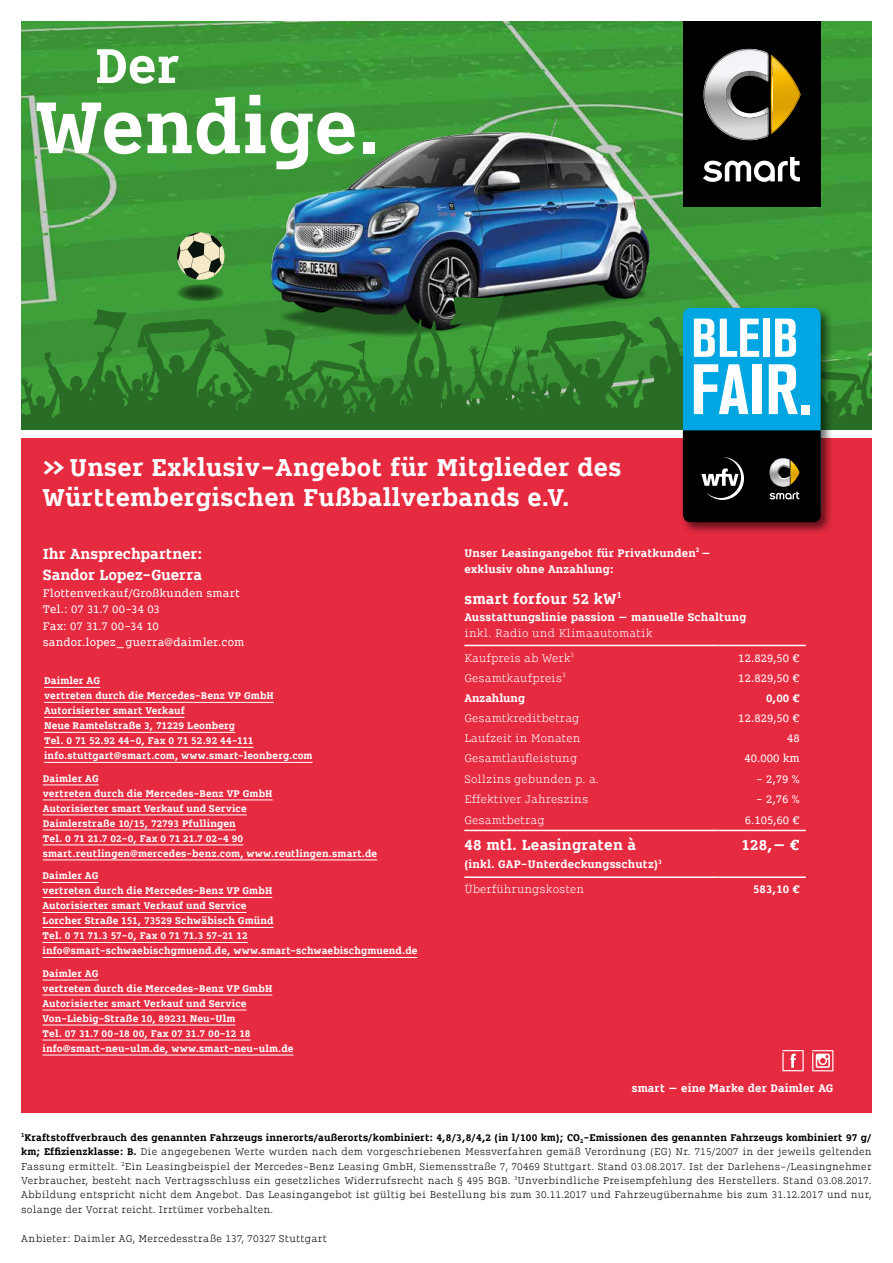
<style>
.page{position:relative;width:893px;height:1263px;background:#fff}
.page>*{position:absolute;margin:0;border:0;box-sizing:border-box;transform-origin:0 0}
.t1{font:700 90px "FO Rsmart";color:#fff}
.t2{font:700 60px "FO Rsmart";color:#fff}
.t3{font:700 30px/30px "FO Rsmart";letter-spacing:.01em;color:#fff}
.t4{font:700 18px/21px "FO Rsmart";letter-spacing:.005em;color:#fff}
.t5{font:700 13.5px/16.5px "FO Rsmart";letter-spacing:.01em;color:#fff}
.t6{font:300 13.5px/24.5px "FO Rsmart";color:#fff}
.t7{font:13.5px/16.5px "FO Rsmart";color:#fff}
.t8{font:700 12px/15px "FO Rsmart";letter-spacing:.01em;color:#fff}
.t9{font:300 12px/14.4px "FO Rsmart";letter-spacing:.01em;color:#000;text-align:justify}
.s1{font-weight:300}
.s2{font-weight:700}
</style>
<div class="page">
<img style="left:21px;top:21px;width:851px;height:275px">
<img style="left:248px;top:115px;width:412px;height:181px">
<div style="left:21px;top:438px;width:851px;height:675px;background:#e62a40"></div>
<svg style="left:177px;top:284px;width:47px;height:17px"></svg>
<svg style="left:177px;top:232px;width:46px;height:47px;background:#95a27b"></svg>
<svg style="left:21px;top:296px;width:851px;height:133px;background:#317e2e"></svg>
<div style="left:680px;top:305px;width:154px;height:230px;background:#000;opacity:.6"></div>
<div style="left:683px;top:308px;width:138px;height:207px;background:#00a6e2;border-radius:8px"></div>
<svg style="left:694px;top:364px;width:54px;height:50px"></svg>
<div style="left:753px;top:364px;width:9px;height:50px;background:#fff"></div>
<svg style="left:769px;top:364px;width:29px;height:50px"></svg>
<div style="left:801px;top:405px;width:9px;height:9px;background:#fff"></div>
<svg style="left:694px;top:319px;width:65px;height:38px"></svg>
<div style="left:763px;top:319px;width:7px;height:38px;background:#fff"></div>
<svg style="left:775px;top:319px;width:21px;height:38px"></svg>
<svg style="left:683px;top:430px;width:138px;height:92px;background:#11100f"></svg>
<img style="left:770px;top:458px;width:15px;height:28px">
<div style="left:683px;top:21px;width:138px;height:186px;background:#000"></div>
<svg style="left:703px;top:157px;width:97px;height:25px"></svg>
<svg style="left:703px;top:49px;width:98px;height:91px"></svg>
<hr style="left:464px;top:645px;width:254px;height:1px;background:#fff">
<hr style="left:718px;top:645px;width:88px;height:1px;background:#fff">
<hr style="left:464px;top:830px;width:254px;height:1px;background:#fff">
<hr style="left:718px;top:830px;width:88px;height:1px;background:#fff">
<hr style="left:464px;top:876px;width:254px;height:2px;background:#fff">
<hr style="left:718px;top:876px;width:88px;height:2px;background:#fff">
<svg style="left:782px;top:1050px;width:22px;height:21px"></svg>
<svg style="left:812px;top:1050px;width:21px;height:21px"></svg>
<hr style="left:44px;top:687px;width:56px;height:1px;background:#fff">
<hr style="left:44px;top:702px;width:230px;height:1px;background:#fff">
<hr style="left:44px;top:717px;width:141px;height:1px;background:#fff">
<hr style="left:44px;top:732px;width:191px;height:1px;background:#fff">
<hr style="left:44px;top:747px;width:209px;height:1px;background:#fff">
<hr style="left:44px;top:762px;width:269px;height:1px;background:#fff">
<hr style="left:43px;top:785px;width:56px;height:1px;background:#fff">
<hr style="left:43px;top:800px;width:230px;height:1px;background:#fff">
<hr style="left:43px;top:815px;width:204px;height:1px;background:#fff">
<hr style="left:43px;top:830px;width:193px;height:1px;background:#fff">
<hr style="left:43px;top:845px;width:200px;height:1px;background:#fff">
<hr style="left:43px;top:860px;width:334px;height:1px;background:#fff">
<hr style="left:43px;top:980px;width:56px;height:1px;background:#fff">
<hr style="left:43px;top:995px;width:229px;height:1px;background:#fff">
<hr style="left:43px;top:1010px;width:204px;height:1px;background:#fff">
<hr style="left:43px;top:1025px;width:192px;height:1px;background:#fff">
<hr style="left:43px;top:1040px;width:208px;height:1px;background:#fff">
<hr style="left:43px;top:1055px;width:251px;height:1px;background:#fff">
<hr style="left:43px;top:882px;width:56px;height:1px;background:#fff">
<hr style="left:43px;top:897px;width:229px;height:1px;background:#fff">
<hr style="left:43px;top:912px;width:204px;height:1px;background:#fff">
<hr style="left:43px;top:927px;width:230px;height:1px;background:#fff">
<hr style="left:43px;top:942px;width:205px;height:1px;background:#fff">
<hr style="left:43px;top:957px;width:374px;height:1px;background:#fff">
<h2 class="t2" style="left:95px;top:33px;width:87px">Der</h2>
<h1 class="t1" style="left:35px;top:78px;width:347px">Wendige.</h1>
<h3 class="t3" style="left:43px;top:452px;width:580px">&gt;&gt; Unser Exklusiv-Angebot für Mitglieder des<br>Württembergischen Fußballverbands e.V.</h3>
<h3 class="t4" style="left:43px;top:543px;width:162px">Ihr Ansprechpartner:<br>Sandor Lopez-Guerra</h3>
<p class="t7" style="left:43px;top:585px;width:203px">Flottenverkauf/Großkunden smart<br>Tel.: 07 31.7 00-34 03<br>Fax: 07 31.7 00-34 10 sandor.lopez_guerra@daimler.com</p>
<p class="t5" style="left:464px;top:544px;width:248px">Unser Leasingangebot für Privatkunden<sup>2</sup> – exklusiv ohne Anzahlung:</p>
<h3 class="t4" style="left:464px;top:588px;width:159px">smart forfour 52 kW<sup>1</sup></h3>
<p class="t5" style="left:464px;top:608px;width:283px">Ausstattungslinie passion – manuelle Schaltung</p>
<p class="t6" style="left:464px;top:621px;width:190px">inkl. Radio und Klimaautomatik<br>Kaufpreis ab Werk<sup>3</sup></p>
<p class="t7" style="left:738px;top:649px;width:63px">12.829,50 €</p>
<p class="t8" style="left:44px;top:673px;width:270px">Daimler AG<br>vertreten durch die Mercedes-Benz VP GmbH Autorisierter smart Verkauf<br>Neue Ramtelstraße 3, 71229 Leonberg<br>Tel. 0 71 52.92 44-0, Fax 0 71 52.92 44-111 info.stuttgart@smart.com, www.smart-leonberg.com</p>
<p class="t8" style="left:43px;top:771px;width:336px">Daimler AG<br>vertreten durch die Mercedes-Benz VP GmbH<br>Autorisierter smart Verkauf und Service<br>Daimlerstraße 10/15, 72793 Pfullingen<br>Tel. 0 71 21.7 02-0, Fax 0 71 21.7 02-4 90 smart.reutlingen@mercedes-benz.com, www.reutlingen.smart.de</p>
<p class="t8" style="left:43px;top:868px;width:376px">Daimler AG<br>vertreten durch die Mercedes-Benz VP GmbH<br>Autorisierter smart Verkauf und Service<br>Lorcher Straße 151, 73529 Schwäbisch Gmünd<br>Tel. 0 71 71.3 57-0, Fax 0 71 71.3 57-21 12 info@smart-schwaebischgmuend.de, www.smart-schwaebischgmuend.de</p>
<p class="t8" style="left:43px;top:966px;width:253px">Daimler AG<br>vertreten durch die Mercedes-Benz VP GmbH Autorisierter smart Verkauf und Service Von-Liebig-Straße 10, 89231 Neu-Ulm<br>Tel. 07 31.7 00-18 00, Fax 07 31.7 00-12 18 info@smart-neu-ulm.de, www.smart-neu-ulm.de</p>
<p class="t6" style="left:464px;top:665px;width:103px">Gesamtkaufpreis<sup>3</sup></p>
<p class="t7" style="left:738px;top:669px;width:63px">12.829,50 €</p>
<p class="t5" style="left:464px;top:689px;width:62px">Anzahlung</p>
<p class="t5" style="left:766px;top:689px;width:35px">0,00 €</p>
<p class="t6" style="left:464px;top:706px;width:117px">Gesamtkreditbetrag</p>
<p class="t7" style="left:738px;top:710px;width:63px">12.829,50 €</p>
<p class="t6" style="left:464px;top:726px;width:118px">Laufzeit in Monaten</p>
<p class="t7" style="left:787px;top:730px;width:14px">48</p>
<p class="t6" style="left:464px;top:746px;width:114px">Gesamtlaufleistung</p>
<p class="t7" style="left:744px;top:750px;width:57px">40.000 km</p>
<p class="t6" style="left:464px;top:766px;width:136px">Sollzins gebunden p. a.</p>
<p class="t7" style="left:756px;top:770px;width:45px">- 2,79 %</p>
<p class="t6" style="left:464px;top:787px;width:125px">Effektiver Jahreszins</p>
<p class="t7" style="left:756px;top:790px;width:45px">- 2,76 %</p>
<p class="t6" style="left:464px;top:807px;width:82px">Gesamtbetrag</p>
<p class="t7" style="left:745px;top:811px;width:57px">6.105,60 €</p>
<h3 class="t4" style="left:464px;top:834px;width:173px">48 mtl. Leasingraten à</h3>
<h3 class="t4" style="left:741px;top:834px;width:60px">128,– €</h3>
<p class="t5" style="left:464px;top:852px;width:199px;line-height:25px">(inkl. GAP-Unterdeckungsschutz)<sup>3<br></sup><span class="s1">Überführungskosten</span></p>
<p class="t5" style="left:753px;top:881px;width:48px">583,10 €</p>
<p class="t5" style="left:632px;top:1079px;width:203px">smart – eine Marke der Daimler AG</p>
<p class="t9" style="left:21px;top:1130px;width:852px"><sup>1</sup><span class="s2">Kraftstoffverbrauch des genannten Fahrzeugs innerorts/außerorts/kombiniert: 4,8/3,8/4,2 (in l/100 km); CO</span><sub>2</sub><span class="s2">-Emissionen des genannten Fahrzeugs kombiniert 97 g/ km; Effizienzklasse: B.</span> Die angegebenen Werte wurden nach dem vorgeschriebenen Messverfahren gemäß Verordnung (EG) Nr. 715/2007 in der jeweils geltenden Fassung ermittelt. <sup>2</sup>Ein Leasingbeispiel der Mercedes-Benz Leasing GmbH, Siemensstraße 7, 70469 Stuttgart. Stand 03.08.2017. Ist der Darlehens-/Leasingnehmer Verbraucher, besteht nach Vertragsschluss ein gesetzliches Widerrufsrecht nach § 495 BGB. <sup>3</sup>Unverbindliche Preisempfehlung des Herstellers. Stand 03.08.2017.<br>Abbildung entspricht nicht dem Angebot. Das Leasingangebot ist gültig bei Bestellung bis zum 30.11.2017 und Fahrzeugübernahme bis zum 31.12.2017 und nur, solange der Vorrat reicht. Irrtümer vorbehalten.</p>
<p class="t9" style="left:21px;top:1231px;width:307px">Anbieter: Daimler AG, Mercedesstraße 137, 70327 Stuttgart</p>
</div>
